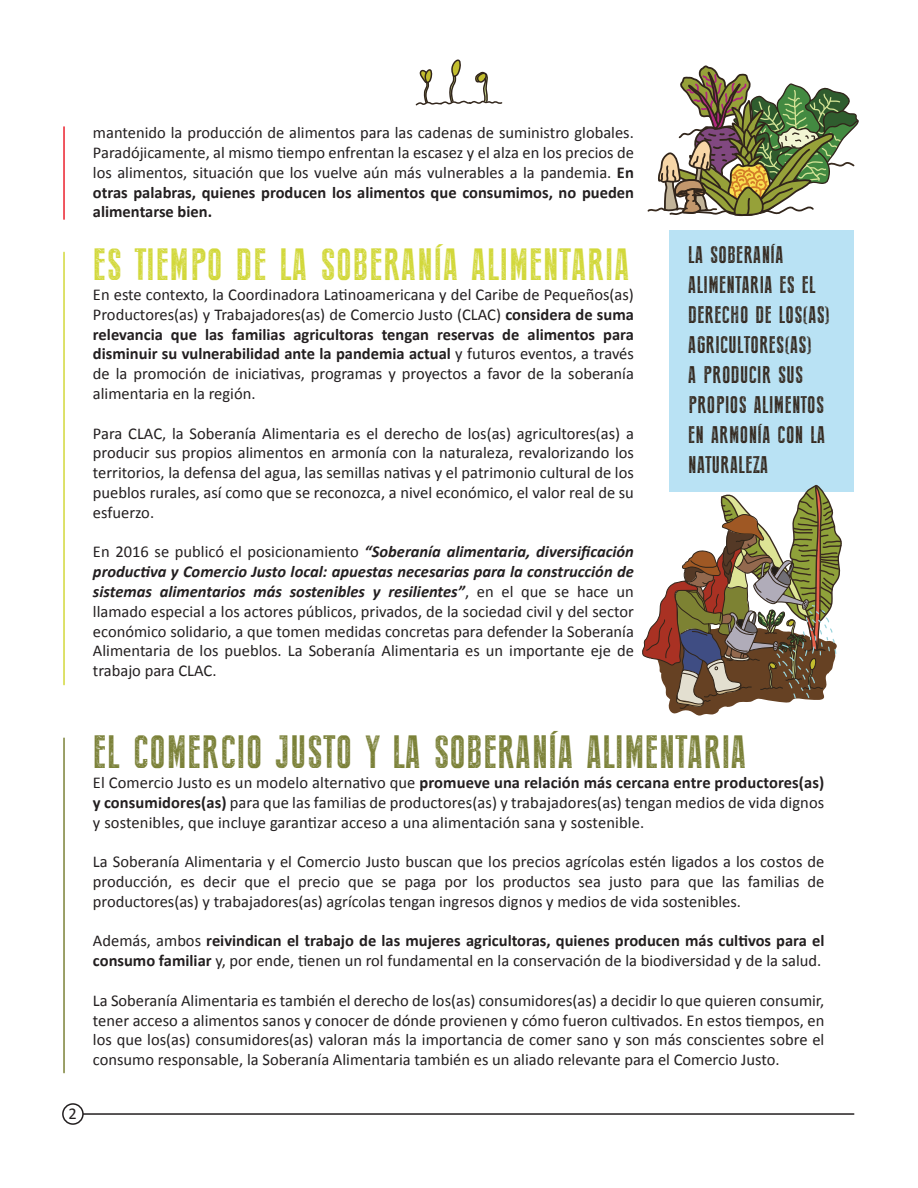
<style>
.page{position:relative;width:918px;height:1188px;background:#fff}
.page>*{position:absolute;margin:0;border:0;box-sizing:border-box;transform-origin:0 0}
.t1{font:46.5px "Press Style";letter-spacing:.02em;color:#7b8138}
.t2{font:45px "Press Style";letter-spacing:.025em;color:#d2d83a}
.t3{font:24px/30px "Press Style";letter-spacing:.025em;color:#31251b}
.t4{font:16.5px/19.8px "Calibri";color:#231f20;text-align:justify}
.t5{font:700 16.5px/19.8px "Calibri";color:#231f20}
.s1{font-weight:700}
.s2{font-weight:700;font-style:italic}
.s3{font-weight:400}
</style>
<div class="page">
<div style="left:669px;top:231px;width:185px;height:261px;background:#b9e2f4"></div>
<hr style="left:64px;top:1113px;width:790px;height:2px;background:#231f20">
<div style="left:63px;top:1104px;width:20px;height:20px;background:#fff;border-radius:50%"></div>
<div style="left:62px;top:1103px;width:22px;height:22px;border:2px solid #231f20;border-radius:50%"></div>
<hr style="left:63px;top:252px;width:2px;height:433px;background:#d2d83a">
<hr style="left:63px;top:738px;width:2px;height:335px;background:#7b8138">
<hr style="left:63px;top:127px;width:2px;height:92px;background:#eb212e">
<svg style="left:647px;top:65px;width:212px;height:166px"></svg>
<svg style="left:642px;top:484px;width:200px;height:232px"></svg>
<svg style="left:415px;top:60px;width:88px;height:46px"></svg>
<p class="t4" style="left:93px;top:123px;width:543px">mantenido la producción de alimentos para las cadenas de suministro globales.<br>Paradójicamente, al mismo tiempo enfrentan la escasez y el alza en los precios de los alimentos, situación que los vuelve aún más vulnerables a la pandemia. <span class="s1">En otras palabras, quienes producen los alimentos que consumimos, no pueden alimentarse bien.</span></p>
<h2 class="t2" style="left:93px;top:240px;width:538px">ES TIEMPO DE LA SOBERANÍA ALIMENTARIA</h2>
<p class="t4" style="left:93px;top:285px;width:542px">En este contexto, la Coordinadora Latinoamericana y del Caribe de Pequeños(as)<br>Productores(as) y Trabajadores(as) de Comercio Justo (CLAC) <span class="s1">considera de suma relevancia que las familias agricultoras tengan reservas de alimentos para disminuir su vulnerabilidad ante la pandemia actual</span> y futuros eventos, a través de la promoción de iniciativas, programas y proyectos a favor de la soberanía alimentaria en la región.</p>
<p class="t4" style="left:93px;top:423px;width:542px">Para CLAC, la Soberanía Alimentaria es el derecho de los(as) agricultores(as) a producir sus propios alimentos en armonía con la naturaleza, revalorizando los territorios, la defensa del agua, las semillas nativas y el patrimonio cultural de los pueblos rurales, así como que se reconozca, a nivel económico, el valor real de su esfuerzo.</p>
<p class="t4" style="left:93px;top:542px;width:543px">En 2016 se publicó el posicionamiento <span class="s2">“Soberanía alimentaria, diversificación productiva y Comercio Justo local: apuestas necesarias para la construcción de sistemas alimentarios más sostenibles y resilientes”</span>, en el que se hace un llamado especial a los actores públicos, privados, de la sociedad civil y del sector económico solidario, a que tomen medidas concretas para defender la Soberanía Alimentaria de los pueblos. La Soberanía Alimentaria es un importante eje de trabajo para CLAC.</p>
<h3 class="t3" style="left:688px;top:240px;width:144px">LA SOBERANÍA<br>ALIMENTARIA ES EL<br>DERECHO DE LOS(AS)<br>AGRICULTORES(AS)<br>A PRODUCIR SUS<br>PROPIOS ALIMENTOS<br>EN ARMONÍA CON LA<br>NATURALEZA</h3>
<p class="t4" style="left:69px;top:1104px;width:10px">2</p>
<h1 class="t1" style="left:93px;top:727px;width:655px">EL COMERCIO JUSTO Y LA SOBERANÍA ALIMENTARIA</h1>
<p class="t4" style="left:93px;top:773px;width:733px">El Comercio Justo es un modelo alternativo que <span class="s1">promueve una relación más cercana entre productores(as) y consumidores(as)</span> para que las familias de productores(as) y trabajadores(as) tengan medios de vida dignos y sostenibles, que incluye garantizar acceso a una alimentación sana y sostenible.</p>
<p class="t4" style="left:93px;top:852px;width:733px">La Soberanía Alimentaria y el Comercio Justo buscan que los precios agrícolas estén ligados a los costos de producción, es decir que el precio que se paga por los productos sea justo para que las familias de productores(as) y trabajadores(as) agrícolas tengan ingresos dignos y medios de vida sostenibles.</p>
<p class="t5" style="left:93px;top:931px;width:733px"><span class="s3">Además, ambos</span> reivindican el trabajo de las mujeres agricultoras, quienes producen más cultivos para el consumo familiar <span class="s3">y, por ende, tienen un rol fundamental en la conservación de la biodiversidad y de la salud.</span></p>
<p class="t4" style="left:93px;top:990px;width:733px">La Soberanía Alimentaria es también el derecho de los(as) consumidores(as) a decidir lo que quieren consumir, tener acceso a alimentos sanos y conocer de dónde provienen y cómo fueron cultivados. En estos tiempos, en los que los(as) consumidores(as) valoran más la importancia de comer sano y son más conscientes sobre el consumo responsable, la Soberanía Alimentaria también es un aliado relevante para el Comercio Justo.</p>
</div>
